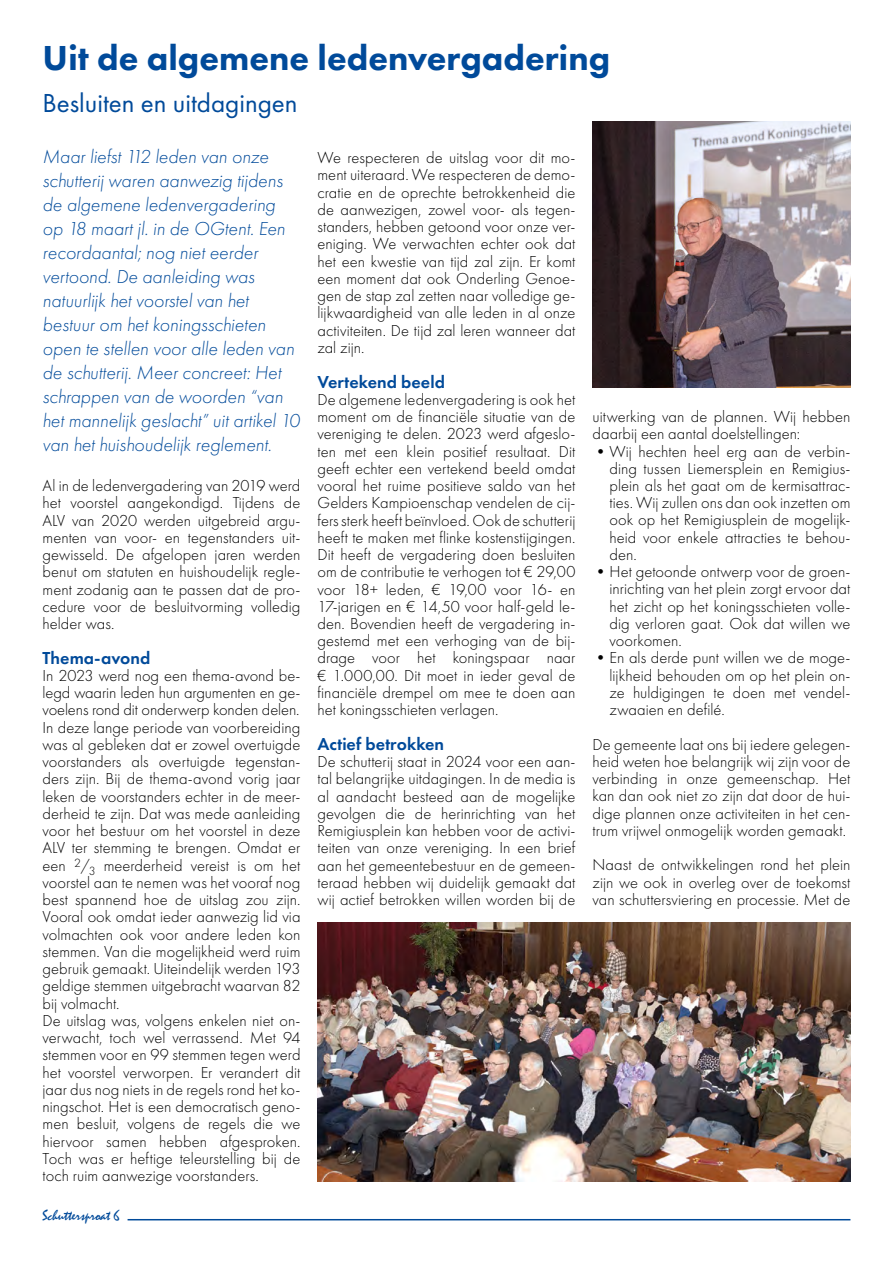
<style>
.page{position:relative;width:893px;height:1263px;background:#fff}
.page>*{position:absolute;margin:0;border:0;box-sizing:border-box;transform-origin:0 0}
.t1{font:800 36px "Futura PT";color:#004a9a}
.t2{font:27px "Futura PT";color:#004a9a}
.t3{font:italic 300 19.5px/24px "Futura PT";color:#004a9a}
.t4{font:600 18px "Futura PT";color:#004a9a}
.t5{font:300 16.5px/17.2px "Futura PT";color:#000;text-align:justify}
.t6{font:15px "Mistral";color:#004a9a}
</style>
<div class="page">
<hr style="left:128px;top:1219px;width:722px;height:1px;background:#004a9a">
<img style="left:317px;top:922px;width:534px;height:259px">
<img style="left:592px;top:122px;width:258px;height:266px">
<h1 class="t1" style="left:43px;top:35px;width:569px">Uit de algemene ledenvergadering</h1>
<h2 class="t2" style="left:43px;top:87px;width:257px">Besluiten en uitdagingen</h2>
<p class="t3" style="left:43px;top:145px;width:259px">Maar liefst 112 leden van onze schutterij waren aanwezig tijdens de algemene ledenvergadering op 18 maart jl. in de OGtent. Een recordaantal; nog niet eerder vertoond. De aanleiding was natuurlijk het voorstel van het bestuur om het koningsschieten open te stellen voor alle leden van de schutterij. Meer concreet: Het schrappen van de woorden “van het mannelijk geslacht” uit artikel 10 van het huishoudelijk reglement.</p>
<p class="t5" style="left:43px;top:477px;width:259px">Al in de ledenvergadering van 2019 werd het voorstel aangekondigd. Tijdens de ALV van 2020 werden uitgebreid argu&shy;menten van voor- en tegenstanders uit&shy;gewisseld. De afgelopen jaren werden benut om statuten en huishoudelijk regle&shy;ment zodanig aan te passen dat de pro&shy;cedure voor de besluitvorming volledig helder was.</p>
<p class="t4" style="left:43px;top:646px;width:109px">Thema-avond</p>
<p class="t5" style="left:43px;top:667px;width:259px;text-align:left">In 2023 werd nog een thema-avond be&shy;legd waarin leden hun argumenten en ge&shy;voelens rond dit onderwerp konden delen.<br>In deze lange periode van voorbereiding was al gebleken dat er zowel overtuigde voorstanders als overtuigde tegenstan&shy;ders zijn. Bij de thema-avond vorig jaar leken de voorstanders echter in de meer&shy;derheid te zijn. Dat was mede aanleiding voor het bestuur om het voorstel in deze ALV ter stemming te brengen. Omdat er een <sup>2</sup>/<sub>3</sub> meerderheid vereist is om het voorstel aan te nemen was het vooraf nog best spannend hoe de uitslag zou zijn.<br>Vooral ook omdat ieder aanwezig lid via volmachten ook voor andere leden kon stemmen. Van die mogelijkheid werd ruim gebruik gemaakt. Uiteindelijk werden 193 geldige stemmen uitgebracht waarvan 82 bij volmacht.<br>De uitslag was, volgens enkelen niet on&shy;verwacht, toch wel verrassend. Met 94 stemmen voor en 99 stemmen tegen werd het voorstel verworpen. Er verandert dit jaar dus nog niets in de regels rond het ko&shy;ningschot. Het is een democratisch geno&shy;men besluit, volgens de regels die we hiervoor samen hebben afgesproken.<br>Toch was er heftige teleurstelling bij de toch ruim aanwezige voorstanders.</p>
<p class="t5" style="left:317px;top:149px;width:259px">We respecteren de uitslag voor dit mo&shy;ment uiteraard. We respecteren de demo&shy;cratie en de oprechte betrokkenheid die de aanwezigen, zowel voor- als tegen&shy;standers, hebben getoond voor onze ver&shy;eniging. We verwachten echter ook dat het een kwestie van tijd zal zijn. Er komt een moment dat ook Onderling Genoe&shy;gen de stap zal zetten naar volledige ge&shy;lijkwaardigheid van alle leden in al onze activiteiten. De tijd zal leren wanneer dat zal zijn.</p>
<p class="t4" style="left:317px;top:370px;width:129px">Vertekend beeld</p>
<p class="t5" style="left:317px;top:391px;width:259px">De algemene ledenvergadering is ook het moment om de financiële situatie van de vereniging te delen. 2023 werd afgeslo&shy;ten met een klein positief resultaat. Dit geeft echter een vertekend beeld omdat vooral het ruime positieve saldo van het Gelders Kampioenschap vendelen de cij&shy;fers sterk heeft beïnvloed. Ook de schutterij heeft te maken met flinke kostenstijgingen.<br>Dit heeft de vergadering doen besluiten om de contributie te verhogen tot € 29,00 voor 18+ leden, € 19,00 voor 16- en 17-jarigen en € 14,50 voor half-geld le&shy;den. Bovendien heeft de vergadering in&shy;gestemd met een verhoging van de bij&shy;drage voor het koningspaar naar € 1.000,00. Dit moet in ieder geval de financiële drempel om mee te doen aan het koningsschieten verlagen.</p>
<p class="t4" style="left:317px;top:732px;width:128px">Actief betrokken</p>
<p class="t5" style="left:317px;top:753px;width:259px">De schutterij staat in 2024 voor een aan&shy;tal belangrijke uitdagingen. In de media is al aandacht besteed aan de mogelijke gevolgen die de herinrichting van het Remigiusplein kan hebben voor de activi&shy;teiten van onze vereniging. In een brief aan het gemeentebestuur en de gemeen&shy;teraad hebben wij duidelijk gemaakt dat wij actief betrokken willen worden bij de</p>
<p class="t5" style="left:592px;top:408px;width:259px">uitwerking van de plannen. Wij hebben daarbij een aantal doelstellingen:</p>
<p class="t5" style="left:609px;top:442px;width:242px;text-indent:-17px">•Wij hechten heel erg aan de verbin&shy;ding tussen Liemersplein en Remigius&shy;plein als het gaat om de kermisattrac&shy;ties. Wij zullen ons dan ook inzetten om ook op het Remigiusplein de mogelijk&shy;heid voor enkele attracties te behou&shy;den.</p>
<p class="t5" style="left:609px;top:563px;width:242px;text-indent:-17px">•Het getoonde ontwerp voor de groen&shy;inrichting van het plein zorgt ervoor dat het zicht op het koningsschieten volle&shy;dig verloren gaat. Ook dat willen we voorkomen.</p>
<p class="t5" style="left:609px;top:649px;width:242px;text-indent:-17px">•En als derde punt willen we de moge&shy;lijkheid behouden om op het plein on&shy;ze huldigingen te doen met vendel&shy;zwaaien en defilé.</p>
<p class="t5" style="left:592px;top:736px;width:259px">De gemeente laat ons bij iedere gelegen&shy;heid weten hoe belangrijk wij zijn voor de verbinding in onze gemeenschap. Het kan dan ook niet zo zijn dat door de hui&shy;dige plannen onze activiteiten in het cen&shy;trum vrijwel onmogelijk worden gemaakt.</p>
<p class="t5" style="left:592px;top:856px;width:259px">Naast de ontwikkelingen rond het plein zijn we ook in overleg over de toekomst van schuttersviering en processie. Met de</p>
<p class="t6" style="left:43px;top:1207px;width:79px">Schuttersproat 6</p>
</div>
